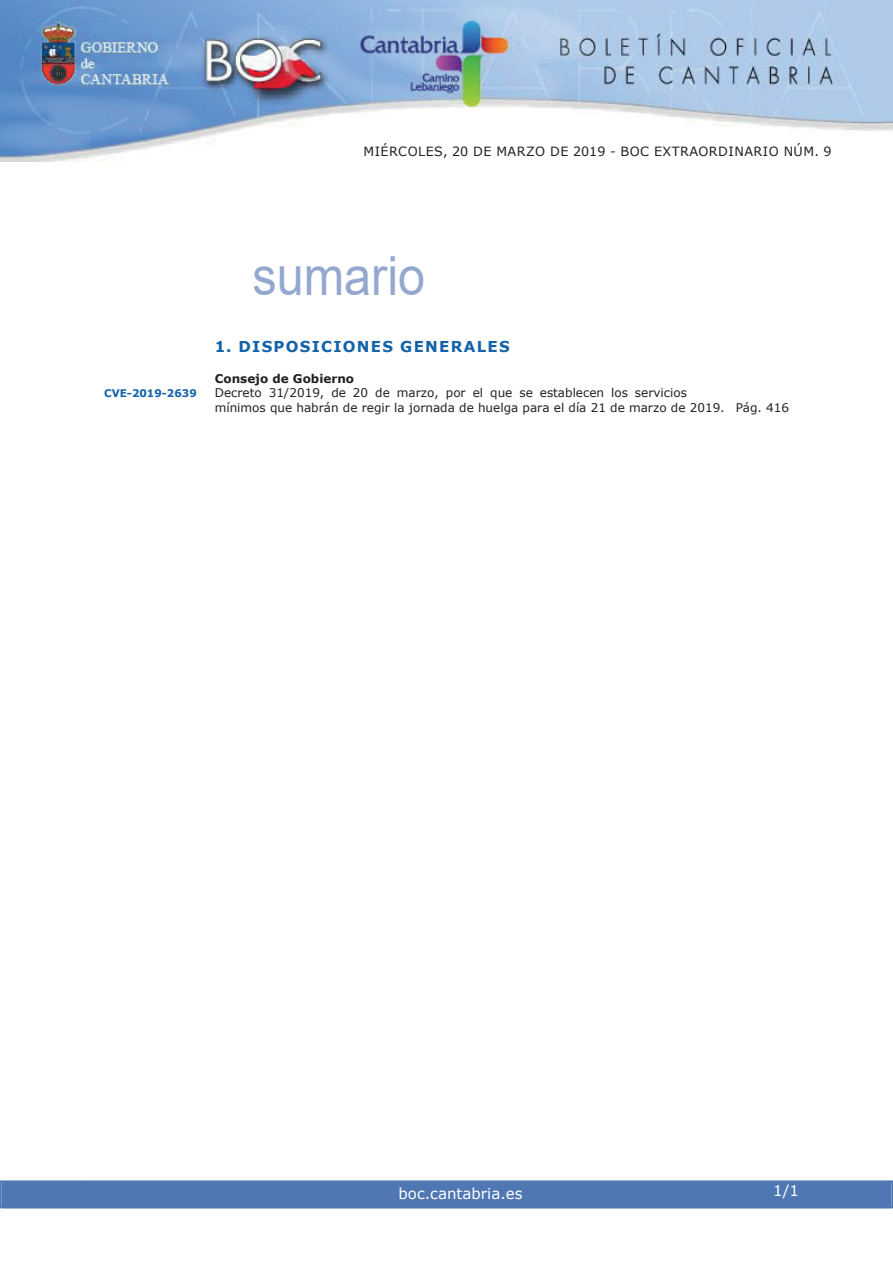
<style>
.page{position:relative;width:893px;height:1263px;background:#fff}
.page>*{position:absolute;margin:0;border:0;box-sizing:border-box;transform-origin:0 0}
.t1{font:54px "Arial";color:#94a8cf;scale:.9 1}
.t2{font:700 15px "Verdana";letter-spacing:.085em;color:#1263a9}
.t3{font:15px "Verdana";color:#fff}
.t4{font:12.75px "Verdana";letter-spacing:.035em;color:#231f20}
.t5{font:12px/14.4px "Verdana";color:#231f20}
.t6{font:700 12px "Verdana";color:#231f20}
.t7{font:700 10.5px "Verdana";color:#1263a9}
</style>
<div class="page">
<img style="left:0;top:0;width:893px;height:161px">
<div style="left:2px;top:1181px;width:889px;height:27px;background:#4f77b3"></div>
<div style="left:0;top:1180px;width:893px;height:28px;border:2px solid #4f77b3"></div>
<p class="t4" style="left:363px;top:143px;width:470px">MIÉRCOLES, 20 DE MARZO DE 2019 - BOC EXTRAORDINARIO NÚM. 9</p>
<h1 class="t1" style="left:252px;top:246px;width:194px">sumario</h1>
<p class="t2" style="left:215px;top:337px;width:296px">1. DISPOSICIONES GENERALES</p>
<p class="t6" style="left:215px;top:371px;width:141px">Consejo de Gobierno</p>
<p class="t7" style="left:104px;top:387px;width:94px">CVE-2019-2639</p>
<p class="t5" style="left:215px;top:385px;width:576px">Decreto 31/2019, de 20 de marzo, por el que se establecen los servicios<br>mínimos que habrán de regir la jornada de huelga para el día 21 de marzo de 2019. Pág. 416</p>
<p class="t3" style="left:398px;top:1184px;width:126px">boc.cantabria.es</p>
<p class="t3" style="left:773px;top:1181px;width:27px">1/1</p>
</div>
